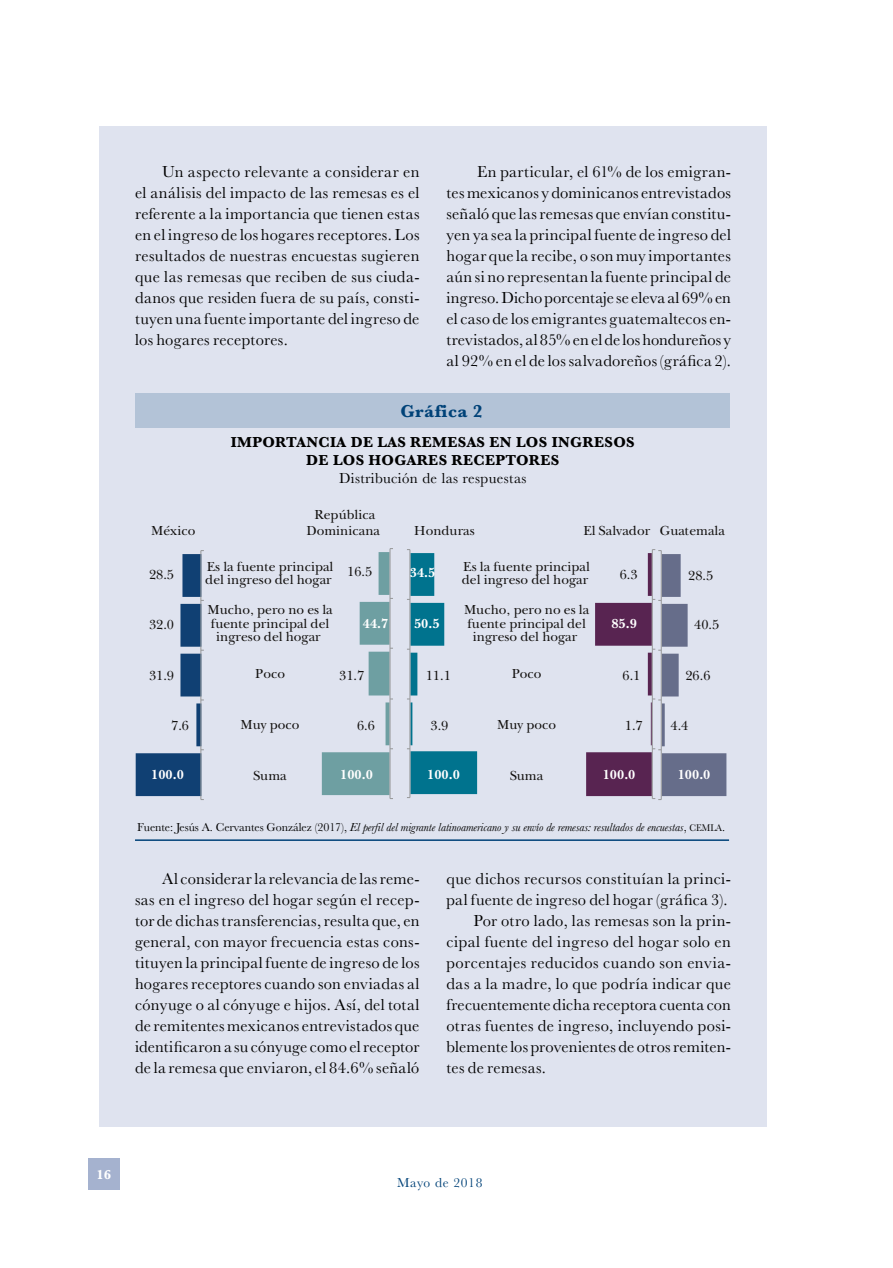
<style>
.page{position:relative;width:893px;height:1268px;background:#fff}
.page>*{position:absolute;margin:0;border:0;box-sizing:border-box;transform-origin:0 0}
.t1{font:700 18px "Baskerville";letter-spacing:.025em;color:#004278}
.t2{font:16.5px/21px "Baskerville";letter-spacing:.02em;color:#000;text-align:justify}
.t3{font:700 15px/18px "Baskerville";letter-spacing:.025em;color:#000;text-align:center}
.t4{font:15px "Baskerville";letter-spacing:.025em;color:#000}
.t5{font:13.5px/13.5px "New Baskerville ITC";color:#12100e;text-align:center}
.t6{font:700 13.5px "New Baskerville ITC";color:#fff}
.t7{font:13.5px "Baskerville";letter-spacing:.05em;color:#004278}
.t8{font:700 13.5px "Baskerville";color:#fff}
.t9{font:italic 12px "Baskerville";letter-spacing:-.005em;color:#000}
.s1{font-style:normal}
.s2{font-style:normal;font-size:10.05px}
</style>
<div class="page">
<div style="left:88px;top:1158px;width:31px;height:31px;background:#a5b2cf"></div>
<div style="left:99px;top:126px;width:668px;height:1000px;background:#dfe3ef"></div>
<div style="left:136px;top:393px;width:594px;height:35px;background:#b3c3d7"></div>
<hr style="left:135px;top:839px;width:594px;height:1px;background:#004278">
<svg style="left:136px;top:550px;width:68px;height:250px"></svg>
<svg style="left:322px;top:548px;width:71px;height:251px"></svg>
<svg style="left:586px;top:549px;width:140px;height:251px"></svg>
<svg style="left:407px;top:549px;width:70px;height:249px"></svg>
<p class="t2" style="left:135px;top:161px;width:286px;text-indent:27px">Un aspecto relevante a considerar en el análisis del impacto de las remesas es el referente a la importancia que tienen estas en el ingreso de los hogares receptores. Los resultados de nuestras encuestas sugieren que las remesas que reciben de sus ciuda&shy;danos que residen fuera de su país, consti&shy;tuyen una fuente importante del ingreso de los hogares receptores.</p>
<p class="t2" style="left:446px;top:161px;width:286px;text-indent:31px">En particular, el 61% de los emigran&shy;tes mexicanos y dominicanos entrevistados señaló que las remesas que envían constitu&shy;yen ya sea la principal fuente de ingreso del hogar que la recibe, o son muy importantes aún si no representan la fuente principal de ingreso. Dicho porcentaje se eleva al 69% en el caso de los emigrantes guatemaltecos en&shy;trevistados, al 85% en el de los hondureños y al 92% en el de los salvadoreños (gráfica 2).</p>
<p class="t5" style="left:151px;top:524px;width:46px">México</p>
<p class="t5" style="left:149px;top:568px;width:27px">28.5</p>
<p class="t5" style="left:149px;top:618px;width:27px">32.0</p>
<p class="t5" style="left:149px;top:669px;width:27px">31.9</p>
<p class="t5" style="left:171px;top:719px;width:19px">7.6</p>
<p class="t6" style="left:151px;top:766px;width:34px">100.0</p>
<p class="t1" style="left:400px;top:399px;width:84px">Gráfica 2</p>
<p class="t3" style="left:231px;top:433px;width:405px">IMPORTANCIA DE LAS REMESAS EN LOS INGRESOS<br>DE LOS HOGARES RECEPTORES</p>
<p class="t4" style="left:339px;top:468px;width:189px">Distribución de las respuestas</p>
<p class="t5" style="left:307px;top:507px;width:75px;line-height:16.2px">República<br>Dominicana</p>
<p class="t5" style="left:584px;top:524px;width:68px">El Salvador</p>
<p class="t5" style="left:414px;top:524px;width:62px">Honduras</p>
<p class="t5" style="left:462px;top:559px;width:130px;text-align:left">Es la fuente principal del ingreso del hogar</p>
<p class="t5" style="left:464px;top:603px;width:127px">Mucho, pero no es la fuente principal del ingreso del hogar</p>
<p class="t5" style="left:512px;top:667px;width:31px">Poco</p>
<p class="t5" style="left:660px;top:524px;width:67px">Guatemala</p>
<p class="t5" style="left:205px;top:559px;width:130px;text-align:left">Es la fuente principal del ingreso del hogar</p>
<p class="t5" style="left:207px;top:603px;width:127px">Mucho, pero no es la fuente principal del ingreso del hogar</p>
<p class="t5" style="left:255px;top:667px;width:31px">Poco</p>
<p class="t5" style="left:347px;top:565px;width:27px">16.5</p>
<p class="t6" style="left:410px;top:564px;width:27px">34.5</p>
<p class="t5" style="left:620px;top:568px;width:19px">6.3</p>
<p class="t6" style="left:611px;top:615px;width:27px">85.9</p>
<p class="t5" style="left:688px;top:569px;width:27px">28.5</p>
<p class="t5" style="left:694px;top:618px;width:27px">40.5</p>
<p class="t6" style="left:363px;top:615px;width:27px">44.7</p>
<p class="t6" style="left:414px;top:615px;width:27px">50.5</p>
<p class="t5" style="left:339px;top:669px;width:27px">31.7</p>
<p class="t5" style="left:622px;top:669px;width:19px">6.1</p>
<p class="t5" style="left:625px;top:719px;width:19px">1.7</p>
<p class="t5" style="left:426px;top:669px;width:27px">11.1</p>
<p class="t5" style="left:685px;top:669px;width:27px">26.6</p>
<p class="t5" style="left:671px;top:719px;width:19px">4.4</p>
<p class="t5" style="left:241px;top:718px;width:60px">Muy poco</p>
<p class="t5" style="left:253px;top:768px;width:35px">Suma</p>
<p class="t6" style="left:340px;top:766px;width:34px">100.0</p>
<p class="t6" style="left:427px;top:766px;width:34px">100.0</p>
<p class="t6" style="left:603px;top:766px;width:34px">100.0</p>
<p class="t6" style="left:678px;top:766px;width:34px">100.0</p>
<p class="t5" style="left:497px;top:718px;width:60px">Muy poco</p>
<p class="t5" style="left:510px;top:768px;width:35px">Suma</p>
<p class="t5" style="left:430px;top:719px;width:19px">3.9</p>
<p class="t5" style="left:357px;top:719px;width:19px">6.6</p>
<p class="t9" style="left:137px;top:819px;width:589px"><span class="s1">Fuente: Jesús A. Cervantes González (2017),</span> El perfil del migrante latinoamericano y su envío de remesas: resultados de encuestas<span class="s1">,</span> <span class="s2">CEMLA</span><span class="s1">.</span></p>
<p class="t2" style="left:135px;top:868px;width:286px;text-indent:27px">Al considerar la relevancia de las reme&shy;sas en el ingreso del hogar según el recep&shy;tor de dichas transferencias, resulta que, en general, con mayor frecuencia estas cons&shy;tituyen la principal fuente de ingreso de los hogares receptores cuando son enviadas al cónyuge o al cónyuge e hijos. Así, del total de remitentes mexicanos entrevistados que identificaron a su cónyuge como el receptor de la remesa que enviaron, el 84.6% señaló</p>
<p class="t2" style="left:446px;top:868px;width:286px">que dichos recursos constituían la princi-</p>
<p class="t2" style="left:446px;top:889px;width:283px">pal fuente de ingreso del hogar (gráfica 3).</p>
<p class="t2" style="left:473px;top:910px;width:259px">Por otro lado, las remesas son la prin-</p>
<p class="t2" style="left:446px;top:931px;width:286px">cipal fuente del ingreso del hogar solo en</p>
<p class="t2" style="left:446px;top:952px;width:286px">porcentajes reducidos cuando son envia-</p>
<p class="t2" style="left:446px;top:973px;width:286px">das a la madre, lo que podría indicar que</p>
<p class="t2" style="left:446px;top:994px;width:286px">frecuentemente dicha receptora cuenta con</p>
<p class="t2" style="left:446px;top:1015px;width:286px">otras fuentes de ingreso, incluyendo posi-</p>
<p class="t2" style="left:446px;top:1036px;width:286px">blemente los provenientes de otros remiten-</p>
<p class="t2" style="left:446px;top:1057px;width:101px">tes de remesas.</p>
<p class="t8" style="left:96px;top:1164px;width:16px">16</p>
<p class="t7" style="left:397px;top:1173px;width:87px">Mayo de 2018</p>
</div>
